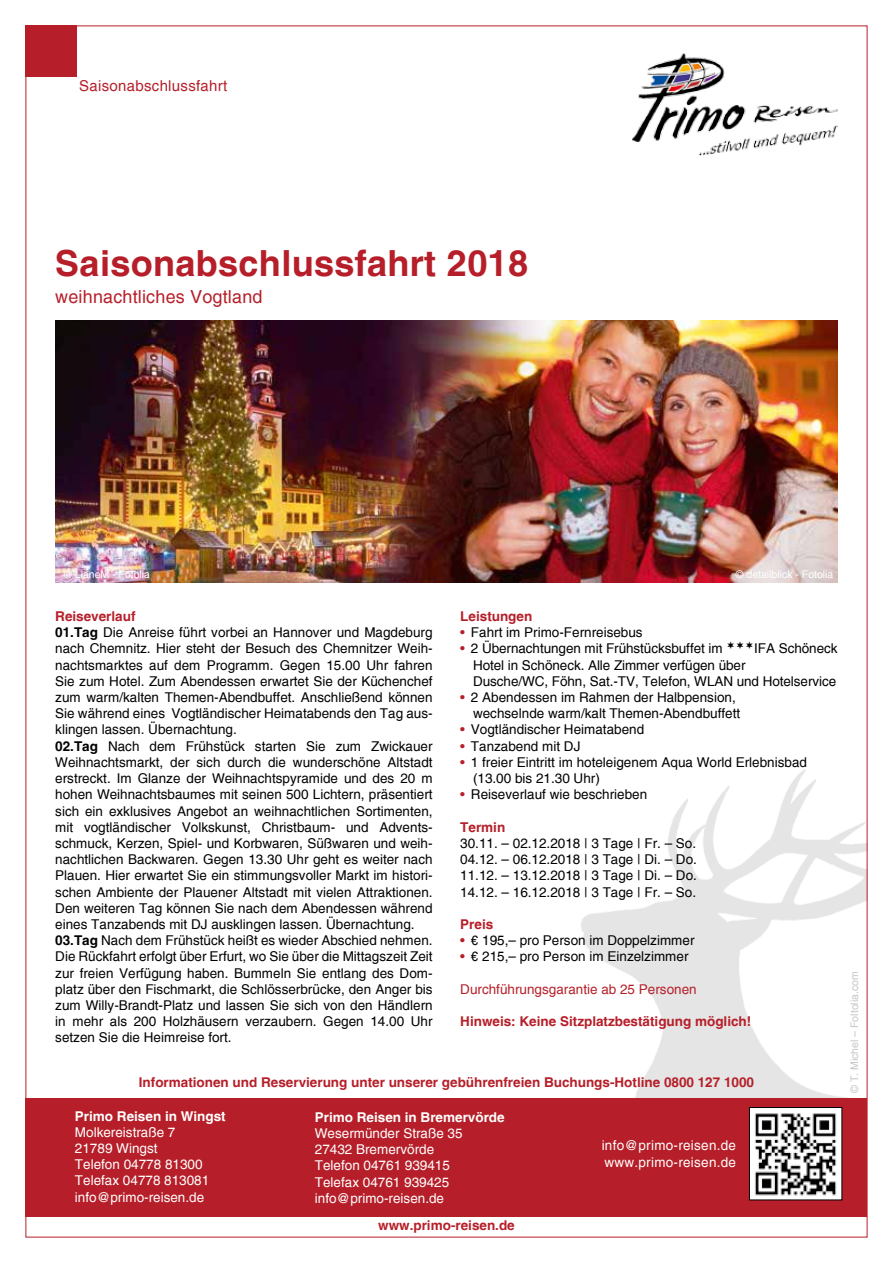
<style>
.page{position:relative;width:893px;height:1263px;background:#fff}
.page>*{position:absolute;margin:0;border:0;box-sizing:border-box;transform-origin:0 0}
.t1{font:700 36px "Helvetica";letter-spacing:.01em;color:#b61f29}
.t2{font:18px "Helvetica";letter-spacing:.01em;color:#b61f29}
.t3{font:15px "Helvetica";letter-spacing:.02em;color:#b61f29}
.t4{font:13.5px/16.2px "Helvetica";color:#000}
.t5{font:13.5px/16.2px "Helvetica";color:#fff}
.t6{font:700 13.5px "Helvetica";color:#b61f29}
.t7{font:700 13.5px "Helvetica";color:#fff}
.t8{font:13.5px/16.5px "Helvetica";letter-spacing:.02em;color:#fff}
.t9{font:13.5px "Helvetica";color:#b61f29}
.t10{font:10.5px "Helvetica";color:#fff}
.t11{font:10.5px "Helvetica";color:#c6c6c6}
.s1{font-weight:700;color:#b61f29}
.s2{font-weight:700}
.s3{color:#b61f29}
</style>
<div class="page">
<img style="left:581px;top:769px;width:284px;height:329px">
<div style="left:26px;top:26px;width:51px;height:51px;background:#b61f29"></div>
<img style="left:632px;top:53px;width:206px;height:102px">
<div style="left:26px;top:1098px;width:841px;height:118px;background:#b61f29"></div>
<img style="left:751px;top:1109px;width:89px;height:89px">
<div style="left:749px;top:1107px;width:93px;height:93px;border:1px solid #000"></div>
<img style="left:55px;top:321px;width:783px;height:261px">
<p class="t3" style="left:79px;top:77px;width:150px">Saisonabschlussfahrt</p>
<h1 class="t1" style="left:55px;top:241px;width:474px">Saisonabschlussfahrt 2018</h1>
<h2 class="t2" style="left:55px;top:286px;width:209px">weihnachtliches Vogtland</h2>
<p class="t10" style="left:64px;top:568px;width:87px">© LianeM - Fotolia</p>
<p class="t10" style="left:736px;top:568px;width:99px">© detailblick - Fotolia</p>
<p class="t4" style="left:55px;top:608px;width:379px"><span class="s1">Reiseverlauf<br></span><span class="s2">01.Tag</span> Die Anreise führt vorbei an Hannover und Magdeburg nach Chemnitz. Hier steht der Besuch des Chemnitzer Weih&shy;nachtsmarktes auf dem Programm. Gegen 15.00 Uhr fahren Sie zum Hotel. Zum Abendessen erwartet Sie der Küchenchef zum warm/kalten Themen-Abendbuffet. Anschließend können Sie während eines Vogtländischer Heimatabends den Tag aus&shy;klingen lassen. Übernachtung.<br><span class="s2">02.Tag</span> Nach dem Frühstück starten Sie zum Zwickauer Weihnachtsmarkt, der sich durch die wunderschöne Altstadt erstreckt. Im Glanze der Weihnachtspyramide und des 20 m hohen Weihnachtsbaumes mit seinen 500 Lichtern, präsentiert sich ein exklusives Angebot an weihnachtlichen Sortimenten, mit vogtländischer Volkskunst, Christbaum- und Advents&shy;schmuck, Kerzen, Spiel- und Korbwaren, Süßwaren und weih&shy;nachtlichen Backwaren. Gegen 13.30 Uhr geht es weiter nach Plauen. Hier erwartet Sie ein stimmungsvoller Markt im histori&shy;schen Ambiente der Plauener Altstadt mit vielen Attraktionen.<br>Den weiteren Tag können Sie nach dem Abendessen während eines Tanzabends mit DJ ausklingen lassen. Übernachtung.<br><span class="s2">03.Tag</span> Nach dem Frühstück heißt es wieder Abschied nehmen.<br>Die Rückfahrt erfolgt über Erfurt, wo Sie über die Mittagszeit Zeit zur freien Verfügung haben. Bummeln Sie entlang des Dom&shy;platz über den Fischmarkt, die Schlösserbrücke, den Anger bis zum Willy-Brandt-Platz und lassen Sie sich von den Händlern in mehr als 200 Holzhäusern verzaubern. Gegen 14.00 Uhr setzen Sie die Heimreise fort.</p>
<p class="t6" style="left:460px;top:608px;width:74px">Leistungen</p>
<p class="t4" style="left:460px;top:624px;width:184px"><span class="s3">•</span> Fahrt im Primo-Fernreisebus</p>
<p class="t4" style="left:460px;top:641px;width:264px"><span class="s3">•</span> 2 Übernachtungen mit Frühstücksbuffet im</p>
<p class="t4" style="left:754px;top:641px;width:85px">IFA Schöneck</p>
<p class="t4" style="left:473px;top:657px;width:365px">Hotel in Schöneck. Alle Zimmer verfügen über<br>Dusche/WC, Föhn, Sat.-TV, Telefon, WLAN und Hotelservice</p>
<p class="t4" style="left:473px;top:689px;width:269px;text-indent:-13px"><span class="s3">•</span> 2 Abendessen im Rahmen der Halbpension, wechselnde warm/kalt Themen-Abendbuffett</p>
<p class="t4" style="left:460px;top:722px;width:185px"><span class="s3">•</span> Vogtländischer Heimatabend</p>
<p class="t4" style="left:460px;top:738px;width:122px"><span class="s3">•</span> Tanzabend mit DJ</p>
<p class="t4" style="left:473px;top:754px;width:335px;text-indent:-13px"><span class="s3">•</span> 1 freier Eintritt im hoteleigenem Aqua World Erlebnisbad (13.00 bis 21.30 Uhr)</p>
<p class="t4" style="left:460px;top:786px;width:188px"><span class="s3">•</span> Reiseverlauf wie beschrieben</p>
<p class="t6" style="left:460px;top:819px;width:47px">Termin</p>
<p class="t4" style="left:460px;top:835px;width:238px;text-align:justify">30.11. – 02.12.2018 | 3 Tage | Fr. – So.<br>04.12. – 06.12.2018 | 3 Tage | Di. – Do.<br>11.12. – 13.12.2018 | 3 Tage | Di. – Do.<br>14.12. – 16.12.2018 | 3 Tage | Fr. – So.</p>
<p class="t6" style="left:460px;top:916px;width:35px">Preis</p>
<p class="t4" style="left:460px;top:932px;width:236px"><span class="s3">•</span> € 195,– pro Person im Doppelzimmer</p>
<p class="t4" style="left:460px;top:948px;width:230px"><span class="s3">•</span> € 215,– pro Person im Einzelzimmer</p>
<p class="t9" style="left:460px;top:981px;width:238px">Durchführungsgarantie ab 25 Personen</p>
<p class="t6" style="left:460px;top:1013px;width:293px">Hinweis: Keine Sitzplatzbestätigung möglich!</p>
<p class="t6" style="left:139px;top:1074px;width:617px">Informationen und Reservierung unter unserer gebührenfreien Buchungs-Hotline 0800 127 1000</p>
<p class="t7" style="left:75px;top:1107px;width:152px">Primo Reisen in Wingst</p>
<p class="t5" style="left:75px;top:1124px;width:136px">Molkereistraße 7<br>21789 Wingst<br>Telefon 04778 81300<br>Telefax 04778 813081 info@primo-reisen.de</p>
<p class="t7" style="left:315px;top:1109px;width:191px">Primo Reisen in Bremervörde</p>
<p class="t5" style="left:315px;top:1125px;width:149px">Wesermünder Straße 35<br>27432 Bremervörde<br>Telefon 04761 939415<br>Telefax 04761 939425 info@primo-reisen.de</p>
<p class="t8" style="left:602px;top:1137px;width:136px">info@primo-reisen.de www.primo-reisen.de</p>
<p class="t6" style="left:378px;top:1217px;width:138px">www.primo-reisen.de</p>
<p class="t11" style="left:848px;top:1093px;width:123px;rotate:-90deg">© T. Michel – Foltolia.com</p>
</div>
